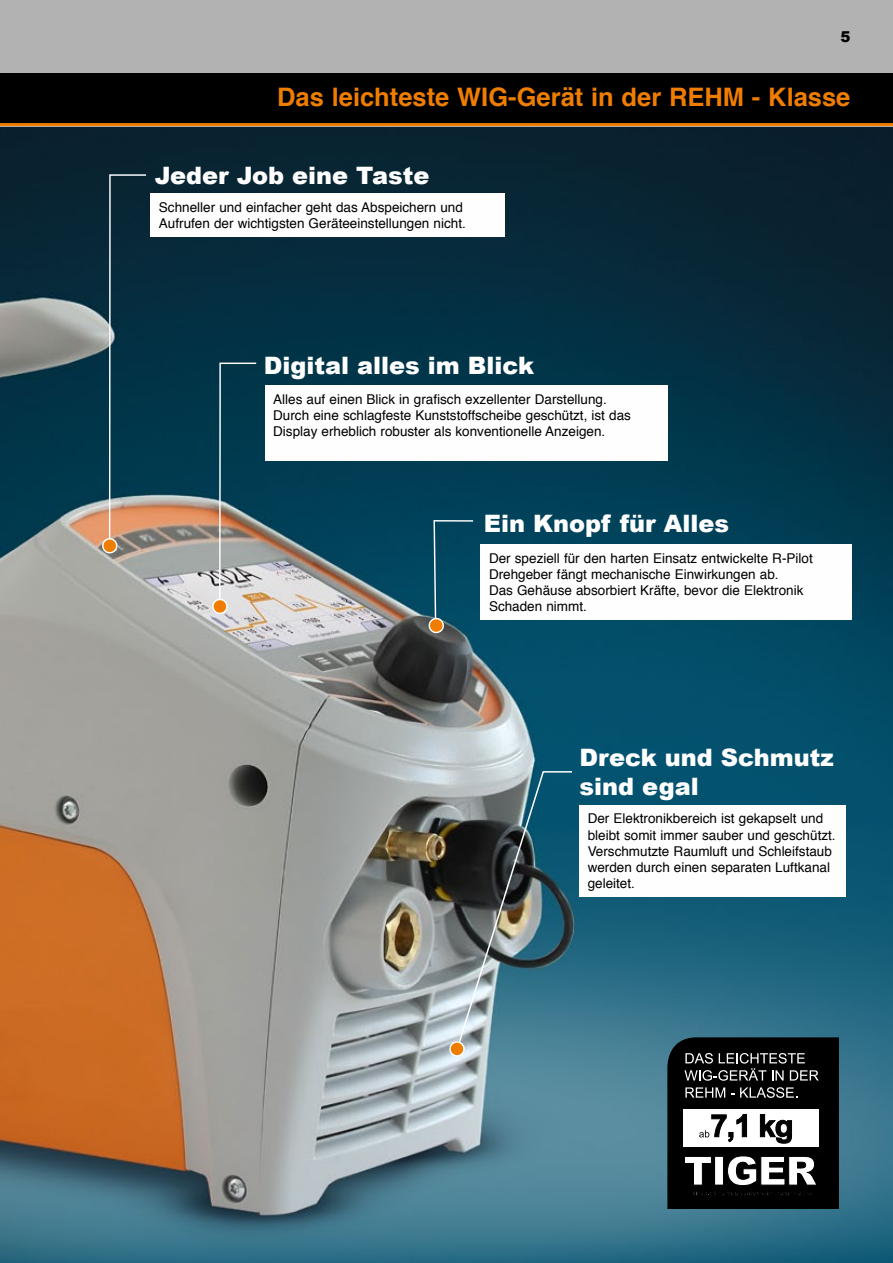
<style>
.page{position:relative;width:893px;height:1263px;background:#fff}
.page>*{position:absolute;margin:0;border:0;box-sizing:border-box;transform-origin:0 0}
.t1{font:700 25.5px "Helvetica";color:#ef7d00}
.t2{font:900 24px/28.8px "Arial";color:#fff}
.t3{font:900 15px "Arial";color:#000}
.t4{font:13.5px/16.2px "Helvetica";color:#000}
</style>
<div class="page">
<img style="left:0;top:126px;width:893px;height:1137px">
<div style="left:0;top:0;width:893px;height:126px;background:#b2b2b2"></div>
<div style="left:0;top:73px;width:893px;height:52px;background:#000"></div>
<hr style="left:0;top:123px;width:893px;height:3px;background:#ef7d00">
<svg style="left:426px;top:519px;width:48px;height:116px"></svg>
<svg style="left:210px;top:362px;width:48px;height:254px"></svg>
<svg style="left:100px;top:174px;width:47px;height:381px"></svg>
<div style="left:579px;top:805px;width:267px;height:92px;background:#fefefe"></div>
<div style="left:265px;top:385px;width:403px;height:76px;background:#fefefe"></div>
<div style="left:150px;top:193px;width:355px;height:43px;background:#fefefe"></div>
<div style="left:480px;top:544px;width:372px;height:76px;background:#fefefe"></div>
<svg style="left:448px;top:770px;width:125px;height:288px"></svg>
<svg style="left:666px;top:1037px;width:173px;height:172px"></svg>
<p class="t3" style="left:840px;top:26px;width:12px">5</p>
<h1 class="t1" style="left:277px;top:76px;width:575px">Das leichteste WIG-Gerät in der REHM - Klasse</h1>
<h2 class="t2" style="left:155px;top:160px;width:276px">Jeder Job eine Taste</h2>
<p class="t4" style="left:159px;top:199px;width:308px">Schneller und einfacher geht das Abspeichern und<br>Aufrufen der wichtigsten Geräteeinstellungen nicht.</p>
<h2 class="t2" style="left:264px;top:351px;width:272px">Digital alles im Blick</h2>
<p class="t4" style="left:273px;top:392px;width:359px">Alles auf einen Blick in grafisch exzellenter Darstellung.<br>Durch eine schlagfeste Kunststoffscheibe geschützt, ist das<br>Display erheblich robuster als konventionelle Anzeigen.</p>
<h2 class="t2" style="left:484px;top:508px;width:247px">Ein Knopf für Alles</h2>
<p class="t4" style="left:489px;top:550px;width:325px">Der speziell für den harten Einsatz entwickelte R-Pilot Drehgeber fängt mechanische Einwirkungen ab.<br>Das Gehäuse absorbiert Kräfte, bevor die Elektronik Schaden nimmt.</p>
<h2 class="t2" style="left:579px;top:742px;width:256px">Dreck und Schmutz sind egal</h2>
<p class="t4" style="left:588px;top:811px;width:249px">Der Elektronikbereich ist gekapselt und bleibt somit immer sauber und geschützt.<br>Verschmutzte Raumluft und Schleifstaub werden durch einen separaten Luftkanal geleitet.</p>
</div>
